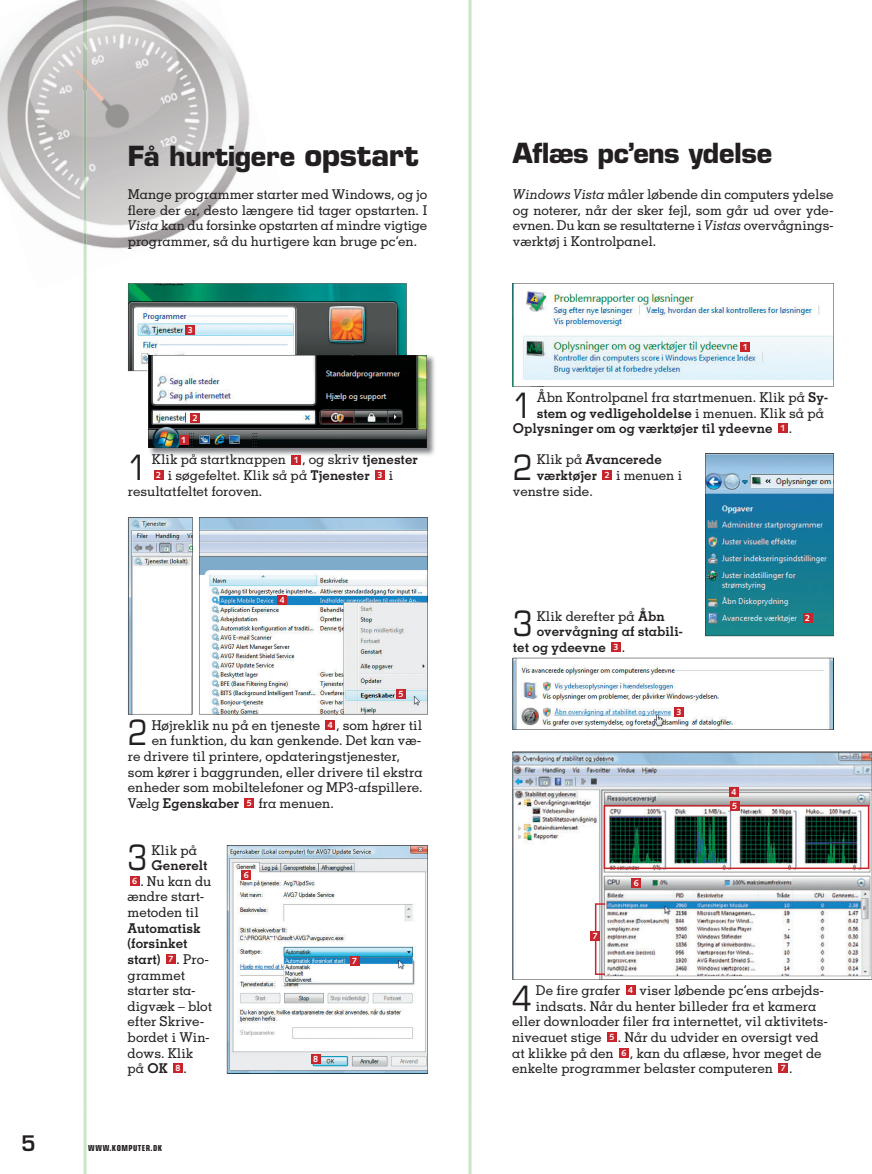
<style>
.page{position:relative;width:872px;height:1174px;background:#fff}
.page>*{position:absolute;margin:0;border:0;box-sizing:border-box;transform-origin:0 0}
.t1{font:condensed 35.1px "Eurostile LT Std";color:#231f20}
.t2{font:700 27px "Eurostile LT Std";letter-spacing:-.015em;color:#231f20}
.t3{font:600 20.85px "Eurostile LT Std";color:#231f20}
.t4{font:500 13.5px/15.6px "Memphis LT Std";letter-spacing:-.005em;color:#231f20;text-align:justify}
.t5{font:700 13.5px "Memphis LT Std";color:#231f20}
.t6{font:700 9px "Syntax LT Std";color:#fff}
.t7{font:700 condensed 8.25px "Eurostile LT Std";letter-spacing:.06em;color:#231f20}
.s1{font-size:30px}
.s2{font-style:italic}
.s3{font-family:"Syntax LT Std";font-weight:700;font-size:9px;color:#fff}
.s4{font-weight:700}
.s5{font-weight:500}
.s6{font-family:"Syntax LT Std";font-size:9px;color:#fff}
</style>
<div class="page">
<hr style="left:468px;top:0;width:3px;height:90px;background:#cae5c8">
<hr style="left:468px;top:1104px;width:3px;height:70px;background:#cae5c8">
<hr style="left:84px;top:1104px;width:3px;height:70px;background:#cae5c8">
<svg style="left:84px;top:90px;width:387px;height:1014px"></svg>
<svg style="left:128px;top:517px;width:64px;height:197px"></svg>
<svg style="left:227px;top:845px;width:200px;height:229px"></svg>
<img style="left:148px;top:354px;width:296px;height:111px">
<img style="left:128px;top:283px;width:299px;height:164px">
<svg style="left:199px;top:517px;width:229px;height:197px"></svg>
<img style="left:0;top:0;width:84px;height:221px">
<img style="left:36px;top:221px;width:48px;height:69px">
<img style="left:84px;top:0;width:145px;height:90px">
<img style="left:108px;top:46px;width:139px;height:44px">
<img style="left:87px;top:90px;width:173px;height:32px">
<img style="left:87px;top:122px;width:201px;height:151px">
<img style="left:84px;top:90px;width:3px;height:184px">
<div style="left:291px;top:455px;width:10px;height:9px;background:#c8242b"></div>
<div style="left:154px;top:470px;width:10px;height:10px;background:#c8242b"></div>
<div style="left:375px;top:470px;width:10px;height:10px;background:#c8242b"></div>
<div style="left:778px;top:423px;width:10px;height:10px;background:#c8242b"></div>
<div style="left:325px;top:720px;width:10px;height:10px;background:#c8242b"></div>
<div style="left:244px;top:798px;width:10px;height:10px;background:#c8242b"></div>
<div style="left:130px;top:876px;width:9px;height:10px;background:#c8242b"></div>
<div style="left:166px;top:954px;width:10px;height:10px;background:#c8242b"></div>
<div style="left:173px;top:1063px;width:10px;height:10px;background:#c8242b"></div>
<div style="left:602px;top:470px;width:10px;height:10px;background:#c8242b"></div>
<div style="left:611px;top:642px;width:10px;height:10px;background:#c8242b"></div>
<div style="left:625px;top:985px;width:10px;height:10px;background:#c8242b"></div>
<div style="left:607px;top:1032px;width:10px;height:10px;background:#c8242b"></div>
<div style="left:619px;top:1047px;width:10px;height:10px;background:#c8242b"></div>
<div style="left:778px;top:1063px;width:10px;height:10px;background:#c8242b"></div>
<svg style="left:512px;top:283px;width:322px;height:103px"></svg>
<img style="left:705px;top:453px;width:129px;height:183px">
<img style="left:512px;top:658px;width:321px;height:72px">
<svg style="left:512px;top:751px;width:360px;height:228px"></svg>
<div style="left:179px;top:435px;width:9px;height:10px;background:#c8242b"></div>
<div style="left:190px;top:413px;width:10px;height:9px;background:#c8242b"></div>
<div style="left:185px;top:325px;width:10px;height:10px;background:#c8242b"></div>
<div style="left:277px;top:595px;width:10px;height:10px;background:#c8242b"></div>
<div style="left:396px;top:689px;width:10px;height:9px;background:#c8242b"></div>
<div style="left:241px;top:870px;width:10px;height:10px;background:#c8242b"></div>
<div style="left:350px;top:955px;width:9px;height:10px;background:#c8242b"></div>
<div style="left:740px;top:342px;width:10px;height:10px;background:#c8242b"></div>
<div style="left:803px;top:613px;width:9px;height:10px;background:#c8242b"></div>
<div style="left:674px;top:707px;width:10px;height:10px;background:#c8242b"></div>
<div style="left:729px;top:787px;width:10px;height:10px;background:#c8242b"></div>
<div style="left:631px;top:878px;width:10px;height:10px;background:#c8242b"></div>
<svg style="left:595px;top:903px;width:10px;height:72px"></svg>
<div style="left:590px;top:931px;width:10px;height:10px;background:#c8242b"></div>
<svg style="left:603px;top:805px;width:266px;height:64px"></svg>
<div style="left:729px;top:801px;width:10px;height:10px;background:#c8242b"></div>
<div style="left:311px;top:1054px;width:9px;height:10px;background:#c8242b"></div>
<h2 class="t2" style="left:128px;top:139px;width:292px">Få hurtigere <span class="s1">opstart</span></h2>
<p class="t4" style="left:128px;top:186px;width:301px">Mange programmer starter med Windows, og jo flere der er, desto længere tid tager opstarten. I <span class="s2">Vista</span> kan du forsinke opstarten af mindre vigtige programmer, så du hurtigere kan bruge pc’en.</p>
<p class="t6" style="left:188px;top:325px;width:7px">3</p>
<p class="t6" style="left:181px;top:435px;width:7px">1</p>
<p class="t6" style="left:193px;top:412px;width:7px">2</p>
<h1 class="t1" style="left:128px;top:446px;width:21px">1</h1>
<p class="t4" style="left:152px;top:452px;width:267px">Klik på startknappen <span class="s3">1</span> , og skriv <span class="s4">tjenester</span></p>
<p class="t4" style="left:156px;top:467px;width:238px"><span class="s3">2</span> i søgefeltet. Klik så på <span class="s4">Tjenester</span> <span class="s3">3</span> i</p>
<p class="t4" style="left:128px;top:483px;width:136px">resultatfeltet foroven.</p>
<p class="t6" style="left:280px;top:594px;width:7px">4</p>
<p class="t6" style="left:398px;top:688px;width:7px">5</p>
<h1 class="t1" style="left:128px;top:712px;width:21px">2</h1>
<p class="t4" style="left:152px;top:717px;width:272px">Højreklik nu på en tjeneste <span class="s3">4</span> , som hører til</p>
<p class="t4" style="left:152px;top:732px;width:271px">en funktion, du kan genkende. Det kan væ-</p>
<p class="t4" style="left:128px;top:748px;width:273px">re drivere til printere, opdateringstjenester,</p>
<p class="t4" style="left:128px;top:764px;width:296px">som kører i baggrunden, eller drivere til ekstra</p>
<p class="t4" style="left:128px;top:779px;width:296px">enheder som mobiltelefoner og MP3-afspillere.</p>
<p class="t4" style="left:128px;top:795px;width:207px">Vælg <span class="s4">Egenskaber</span> <span class="s3">5</span> fra menuen.</p>
<h1 class="t1" style="left:128px;top:836px;width:21px">3</h1>
<p class="t4" style="left:151px;top:842px;width:47px">Klik på</p>
<p class="t5" style="left:151px;top:857px;width:58px">Generelt</p>
<p class="t4" style="left:132px;top:873px;width:81px"><span class="s3">6</span> . Nu kan du</p>
<p class="t4" style="left:128px;top:888px;width:78px">ændre start-</p>
<p class="t4" style="left:128px;top:904px;width:73px">metoden til</p>
<p class="t4" style="left:128px;top:920px;width:86px;text-align:left"><span class="s4">Automatisk (forsinket start)</span> <span class="s3">7</span> . Pro&shy;grammet starter sta&shy;digvæk – blot efter Skrive&shy;bordet i Win&shy;dows. Klik på <span class="s4">OK</span> <span class="s3">8</span> .</p>
<p class="t6" style="left:244px;top:869px;width:7px">6</p>
<p class="t6" style="left:352px;top:955px;width:7px">7</p>
<p class="t6" style="left:313px;top:1053px;width:7px">8</p>
<h3 class="t3" style="left:21px;top:1130px;width:16px">5</h3>
<p class="t7" style="left:88px;top:1143px;width:75px">WWW.KOMPUTER.DK</p>
<h2 class="t2" style="left:513px;top:137px;width:261px">Aflæs pc’ens ydelse</h2>
<p class="t4" style="left:513px;top:186px;width:322px"><span class="s2">Windows Vista</span> måler løbende din computers ydelse og noterer, når der sker fejl, som går ud over yde&shy;evnen. Du kan se resultaterne i <span class="s2">Vistas</span> overvågnings&shy;værktøj i Kontrolpanel.</p>
<p class="t6" style="left:743px;top:341px;width:7px">1</p>
<h1 class="t1" style="left:513px;top:384px;width:21px">1</h1>
<p class="t4" style="left:537px;top:389px;width:293px">Åbn Kontrolpanel fra startmenuen. Klik på <span class="s4">Sy-</span></p>
<p class="t5" style="left:537px;top:404px;width:289px">stem og vedligeholdelse <span class="s5">i menuen. Klik så på</span></p>
<p class="t5" style="left:513px;top:420px;width:281px">Oplysninger om og værktøjer til ydeevne <span class="s6">1</span> <span class="s5">.</span></p>
<h1 class="t1" style="left:513px;top:446px;width:21px">2</h1>
<p class="t5" style="left:537px;top:451px;width:127px"><span class="s5">Klik på</span> Avancerede</p>
<p class="t5" style="left:537px;top:467px;width:147px">værktøjer <span class="s6">2</span> <span class="s5">i menuen i</span></p>
<p class="t4" style="left:513px;top:483px;width:81px">venstre side.</p>
<h1 class="t1" style="left:513px;top:602px;width:21px">3</h1>
<p class="t4" style="left:537px;top:608px;width:129px">Klik derefter på <span class="s4">Åbn</span></p>
<p class="t5" style="left:537px;top:623px;width:148px">overvågning af stabili-</p>
<p class="t5" style="left:513px;top:638px;width:114px">tet og ydeevne <span class="s6">3</span> <span class="s5">.</span></p>
<p class="t6" style="left:676px;top:706px;width:7px">3</p>
<p class="t6" style="left:592px;top:930px;width:7px">7</p>
<p class="t6" style="left:634px;top:878px;width:7px">6</p>
<p class="t6" style="left:731px;top:787px;width:7px">4</p>
<p class="t6" style="left:732px;top:801px;width:7px">5</p>
<p class="t6" style="left:805px;top:613px;width:7px">2</p>
<h1 class="t1" style="left:512px;top:977px;width:21px">4</h1>
<p class="t4" style="left:536px;top:982px;width:290px">De fire grafer <span class="s3">4</span> viser løbende pc’ens arbejds-</p>
<p class="t4" style="left:536px;top:998px;width:282px">indsats. Når du henter billeder fra et kamera</p>
<p class="t4" style="left:512px;top:1013px;width:317px">eller downloader filer fra internettet, vil aktivitets-</p>
<p class="t4" style="left:512px;top:1029px;width:308px">niveauet stige <span class="s3">5</span> . Når du udvider en oversigt ved</p>
<p class="t4" style="left:512px;top:1044px;width:311px">at klikke på den <span class="s3">6</span> , kan du aflæse, hvor meget de</p>
<p class="t4" style="left:512px;top:1060px;width:282px">enkelte programmer belaster computeren <span class="s3">7</span> .</p>
</div>
